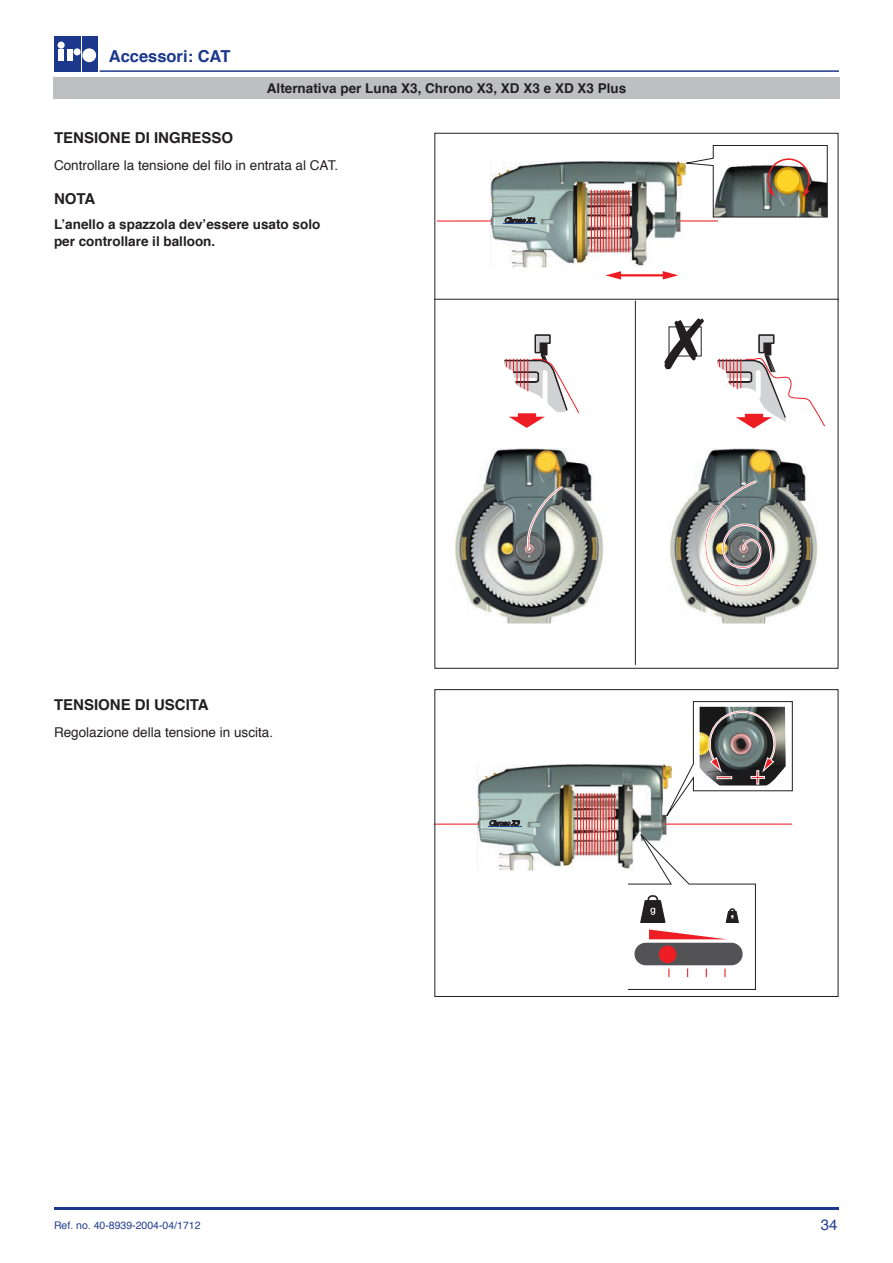
<style>
.page{position:relative;width:893px;height:1263px;background:#fff}
.page>*{position:absolute;margin:0;border:0;box-sizing:border-box;transform-origin:0 0}
.t1{font:700 16.5px "Helvetica";color:#1b388c}
.t2{font:700 15px "Helvetica";color:#231f20}
.t3{font:15px "Helvetica";color:#253f8e}
.t4{font:700 13.5px/16.5px "Helvetica";color:#231f20}
.t5{font:13.5px "Helvetica";color:#231f20}
.t6{font:10.5px "Helvetica";color:#253f8e}
</style>
<div class="page">
<div style="left:54px;top:36px;width:43px;height:36px;background:#1b388c"></div>
<hr style="left:81px;top:36px;width:1px;height:36px;background:#fff">
<div style="left:67px;top:49px;width:6px;height:12px;background:#fff"></div>
<div style="left:58px;top:42px;width:7px;height:7px;background:#fff;border-radius:50%"></div>
<div style="left:58px;top:49px;width:6px;height:12px;background:#fff"></div>
<div style="left:82px;top:48px;width:14px;height:14px;background:#fff;border-radius:50%"></div>
<div style="left:74px;top:48px;width:7px;height:7px;background:#fff;border-radius:50%"></div>
<hr style="left:54px;top:1208px;width:785px;height:2px;background:#1b388c">
<hr style="left:100px;top:70px;width:739px;height:2px;background:#1b388c">
<hr style="left:635px;top:301px;width:1px;height:364px;background:#231f20">
<svg style="left:504px;top:318px;width:321px;height:110px"></svg>
<hr style="left:435px;top:299px;width:403px;height:1px;background:#231f20">
<img style="left:455px;top:448px;width:149px;height:175px">
<img style="left:670px;top:448px;width:148px;height:175px">
<svg style="left:523px;top:486px;width:40px;height:64px;background:#828a88"></svg>
<img style="left:699px;top:481px;width:73px;height:106px">
<img style="left:477px;top:765px;width:190px;height:105px">
<hr style="left:435px;top:823px;width:44px;height:2px;background:#ee1d23">
<hr style="left:605px;top:794px;width:1px;height:61px;background:#ee1d23">
<hr style="left:608px;top:794px;width:1px;height:61px;background:#ee1d23">
<hr style="left:603px;top:794px;width:1px;height:61px;background:#ee1d23">
<hr style="left:600px;top:794px;width:1px;height:61px;background:#ee1d23">
<hr style="left:597px;top:794px;width:1px;height:61px;background:#ee1d23">
<hr style="left:594px;top:794px;width:1px;height:61px;background:#ee1d23">
<hr style="left:591px;top:794px;width:1px;height:61px;background:#ee1d23">
<hr style="left:614px;top:794px;width:1px;height:61px;background:#ee1d23">
<hr style="left:611px;top:794px;width:1px;height:61px;background:#ee1d23">
<hr style="left:589px;top:794px;width:1px;height:61px;background:#ee1d23">
<hr style="left:586px;top:794px;width:1px;height:61px;background:#ee1d23">
<hr style="left:583px;top:794px;width:1px;height:61px;background:#ee1d23">
<hr style="left:580px;top:794px;width:1px;height:61px;background:#ee1d23">
<hr style="left:577px;top:794px;width:1px;height:61px;background:#ee1d23">
<hr style="left:665px;top:823px;width:127px;height:2px;background:#ee1d23">
<div style="left:434px;top:689px;width:404px;height:308px;border:1px solid #231f20"></div>
<img style="left:490px;top:161px;width:196px;height:106px">
<hr style="left:437px;top:220px;width:55px;height:2px;background:#ee1d23">
<hr style="left:620px;top:190px;width:1px;height:62px;background:#ee1d23">
<hr style="left:623px;top:190px;width:1px;height:62px;background:#ee1d23">
<hr style="left:617px;top:190px;width:1px;height:62px;background:#ee1d23">
<hr style="left:614px;top:190px;width:1px;height:62px;background:#ee1d23">
<hr style="left:611px;top:190px;width:1px;height:62px;background:#ee1d23">
<hr style="left:608px;top:190px;width:1px;height:62px;background:#ee1d23">
<hr style="left:606px;top:190px;width:1px;height:62px;background:#ee1d23">
<hr style="left:628px;top:190px;width:1px;height:62px;background:#ee1d23">
<hr style="left:625px;top:190px;width:1px;height:62px;background:#ee1d23">
<hr style="left:603px;top:190px;width:1px;height:62px;background:#ee1d23">
<hr style="left:600px;top:190px;width:1px;height:62px;background:#ee1d23">
<hr style="left:597px;top:190px;width:1px;height:62px;background:#ee1d23">
<hr style="left:594px;top:190px;width:1px;height:62px;background:#ee1d23">
<hr style="left:591px;top:190px;width:1px;height:62px;background:#ee1d23">
<hr style="left:680px;top:220px;width:38px;height:1px;background:#ee1d23">
<hr style="left:618px;top:274px;width:50px;height:2px;background:#ee1d23">
<svg style="left:663px;top:271px;width:15px;height:8px"></svg>
<svg style="left:605px;top:271px;width:16px;height:9px"></svg>
<img style="left:681px;top:145px;width:147px;height:73px">
<svg style="left:629px;top:831px;width:127px;height:158px"></svg>
<svg style="left:663px;top:701px;width:130px;height:121px"></svg>
<hr style="left:503px;top:223px;width:33px;height:1px;background:#1c4598">
<svg style="left:505px;top:215px;width:31px;height:11px"></svg>
<hr style="left:488px;top:826px;width:33px;height:1px;background:#1c4598">
<svg style="left:489px;top:818px;width:31px;height:10px"></svg>
<div style="left:53px;top:77px;width:787px;height:22px;background:#bebfc2"></div>
<p class="t1" style="left:109px;top:43px;width:123px">Accessori: CAT</p>
<p class="t4" style="left:267px;top:80px;width:361px">Alternativa per Luna X3, Chrono X3, XD X3 e XD X3 Plus</p>
<p class="t2" style="left:54px;top:126px;width:181px">TENSIONE DI INGRESSO</p>
<p class="t5" style="left:54px;top:154px;width:286px">Controllare la tensione del filo in entrata al CAT.</p>
<p class="t2" style="left:54px;top:187px;width:43px">NOTA</p>
<p class="t4" style="left:54px;top:216px;width:268px">L’anello a spazzola dev’essere usato solo per controllare il balloon.</p>
<p class="t2" style="left:54px;top:693px;width:156px">TENSIONE DI USCITA</p>
<p class="t5" style="left:54px;top:721px;width:221px">Regolazione della tensione in uscita.</p>
<p class="t6" style="left:54px;top:1217px;width:148px">Ref. no. 40-8939-2004-04/1712</p>
<p class="t3" style="left:821px;top:1213px;width:18px">34</p>
</div>
